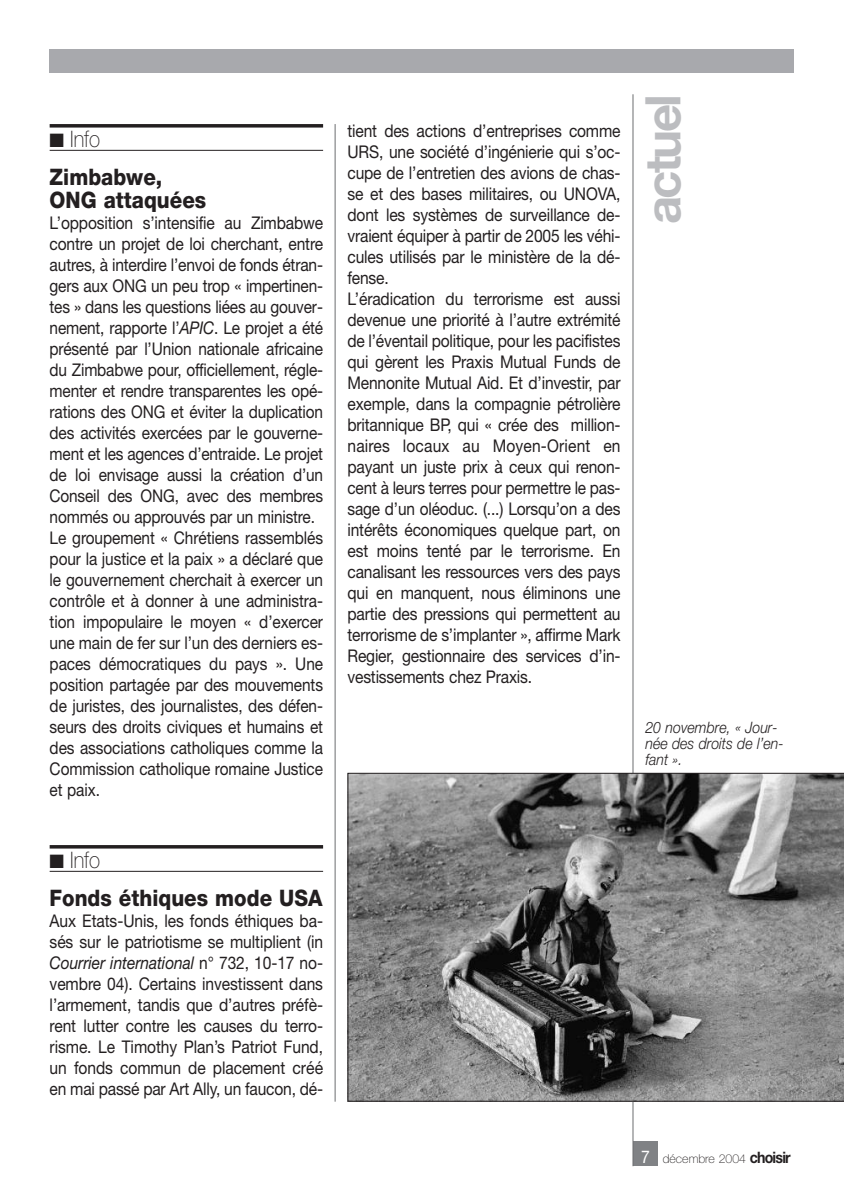
<style>
.page{position:relative;width:844px;height:1191px;background:#fff}
.page>*{position:absolute;margin:0;border:0;box-sizing:border-box;transform-origin:0 0}
.t1{font:700 49px "Helvetica Neue";letter-spacing:-.055em;color:#bcbdc0}
.t2{font:800 22.75px/37.6px "Helvetica Neue";color:#231f20;scale:.9 1}
.t3{font:17.5px/21px "Helvetica Neue";letter-spacing:-.01em;color:#231f20;scale:.89 1}
.t4{font:17.5px "Helvetica Neue";color:#fff;scale:.9 1}
.t5{font:italic 300 15.75px/15.8px "Helvetica Neue";color:#231f20;scale:.9 1}
.t6{font:100 12.25px "Helvetica Neue";color:#231f20}
.s1{font-weight:100}
.s2{font-style:italic}
.s3{font-weight:700;font-size:15.75px}
</style>
<div class="page">
<div style="left:50px;top:50px;width:744px;height:23px;background:#a8a9ad"></div>
<svg style="left:50px;top:124px;width:273px;height:4px"></svg>
<hr style="left:50px;top:150px;width:273px;height:1px;background:#231f20">
<hr style="left:50px;top:845px;width:273px;height:3px;background:#231f20">
<hr style="left:50px;top:871px;width:273px;height:1px;background:#231f20">
<hr style="left:334px;top:124px;width:1px;height:977px;background:#6c6d70">
<div style="left:632px;top:1141px;width:25px;height:25px;background:#808285"></div>
<hr style="left:632px;top:94px;width:1px;height:1072px;background:#6c6d70">
<svg style="left:347px;top:773px;width:496px;height:328px;background:#7a7a7a"></svg>
<h2 class="t2" style="left:50px;top:122px;width:127px">■ <span class="s1">Info<br></span>Zimbabwe,</h2>
<h2 class="t2" style="left:50px;top:183px;width:175px">ONG attaquées</h2>
<p class="t3" style="left:50px;top:214px;width:309px">L’opposition s’intensifie au Zimbabwe contre un projet de loi cherchant, entre autres, à interdire l’envoi de fonds étran&shy;gers aux ONG un peu trop « impertinen&shy;tes » dans les questions liées au gouver&shy;nement, rapporte l’<span class="s2">APIC</span>. Le projet a été présenté par l’Union nationale africaine du Zimbabwe pour, officiellement, régle&shy;menter et rendre transparentes les opé&shy;rations des ONG et éviter la duplication des activités exercées par le gouverne&shy;ment et les agences d’entraide. Le projet de loi envisage aussi la création d’un Conseil des ONG, avec des membres nommés ou approuvés par un ministre.<br>Le groupement « Chrétiens rassemblés pour la justice et la paix » a déclaré que le gouvernement cherchait à exercer un contrôle et à donner à une administra&shy;tion impopulaire le moyen « d’exercer une main de fer sur l’un des derniers es&shy;paces démocratiques du pays ». Une position partagée par des mouvements de juristes, des journalistes, des défen&shy;seurs des droits civiques et humains et des associations catholiques comme la Commission catholique romaine Justice et paix.</p>
<h2 class="t2" style="left:50px;top:843px;width:304px">■ <span class="s1">Info<br></span>Fonds éthiques mode USA</h2>
<p class="t3" style="left:50px;top:912px;width:309px;text-align:justify">Aux Etats-Unis, les fonds éthiques ba&shy;sés sur le patriotisme se multiplient (in <span class="s2">Courrier international</span> n° 732, 10-17 no&shy;vembre 04). Certains investissent dans l’armement, tandis que d’autres préfè&shy;rent lutter contre les causes du terro&shy;risme. Le Timothy Plan’s Patriot Fund, un fonds commun de placement créé en mai passé par Art Ally, un faucon, dé-</p>
<p class="t3" style="left:347px;top:121px;width:308px">tient des actions d’entreprises comme URS, une société d’ingénierie qui s’oc&shy;cupe de l’entretien des avions de chas&shy;se et des bases militaires, ou UNOVA, dont les systèmes de surveillance de&shy;vraient équiper à partir de 2005 les véhi&shy;cules utilisés par le ministère de la dé&shy;fense.<br>L’éradication du terrorisme est aussi devenue une priorité à l’autre extrémité de l’éventail politique, pour les pacifistes qui gèrent les Praxis Mutual Funds de Mennonite Mutual Aid. Et d’investir, par exemple, dans la compagnie pétrolière britannique BP, qui « crée des million&shy;naires locaux au Moyen-Orient en payant un juste prix à ceux qui renon&shy;cent à leurs terres pour permettre le pas&shy;sage d’un oléoduc. (...) Lorsqu’on a des intérêts économiques quelque part, on est moins tenté par le terrorisme. En canalisant les ressources vers des pays qui en manquent, nous éliminons une partie des pressions qui permettent au terrorisme de s’implanter », affirme Mark Regier, gestionnaire des services d’in&shy;vestissements chez Praxis.</p>
<h1 class="t1" style="left:645px;top:224px;width:131px;rotate:-90deg">actuel</h1>
<p class="t5" style="left:645px;top:721px;width:155px">20 novembre, « Jour&shy;née des droits de l’en&shy;fant ».</p>
<p class="t4" style="left:641px;top:1150px;width:11px">7</p>
<p class="t6" style="left:662px;top:1153px;width:129px">décembre 2004 <span class="s3">choisir</span></p>
</div>
